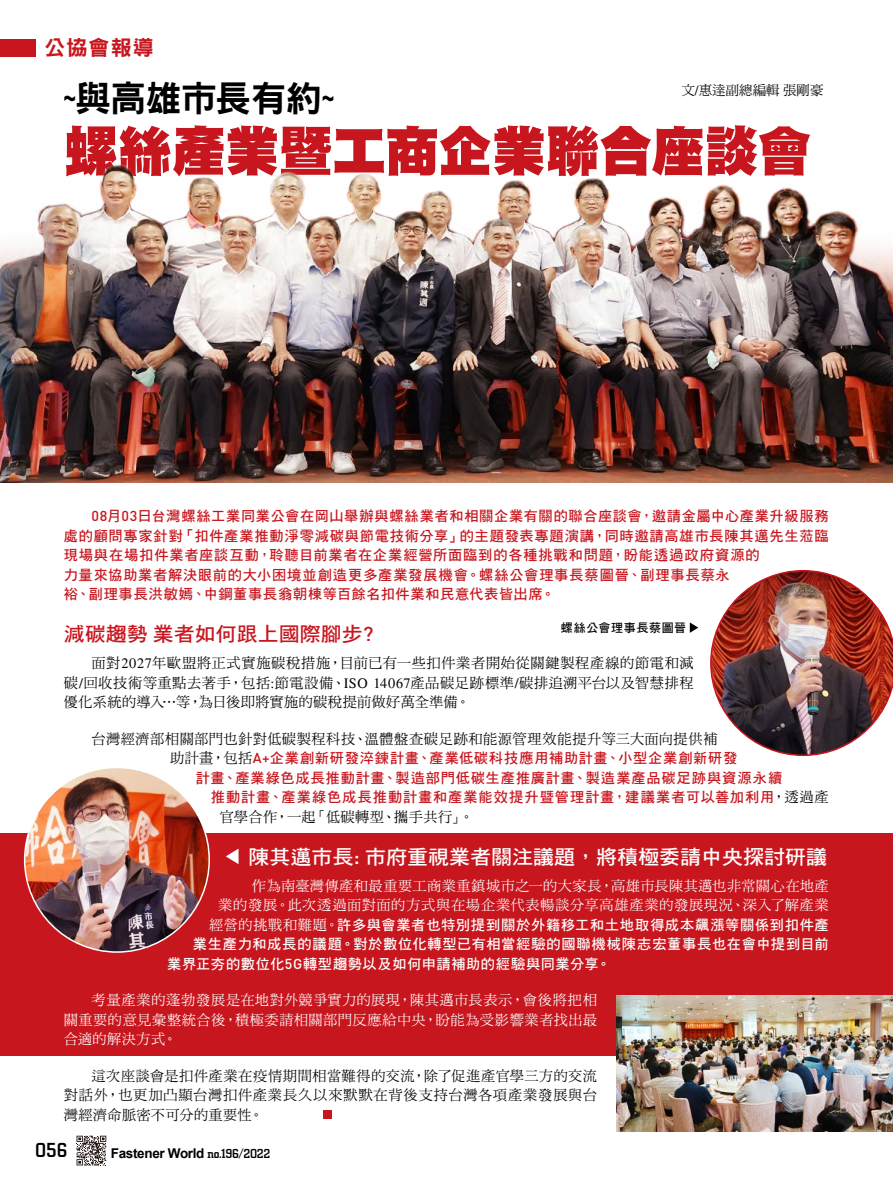
<style>
.page{position:relative;width:893px;height:1191px;background:#fff}
.page>*{position:absolute;margin:0;border:0;box-sizing:border-box;transform-origin:0 0}
.t1{font:54px "DF Hei Std W12";letter-spacing:-.01em;color:#c8161e}
.t2{font:36px "DF Hei Std W9";letter-spacing:-.025em;color:#000}
.t3{font:21px "DF Hei Std W9";letter-spacing:.05em;color:#c8161e}
.t4{font:500 21px "City D";color:#000}
.t5{font:19.95px "DF Hei Std W7";color:#fff;scale:1.05 1}
.t6{font:19.95px "DF Hei Std W7";color:#c8161e;scale:1.05 1}
.t7{font:14.25px/19.5px "DF Hei Std W7";letter-spacing:.05em;color:#c8161e}
.t8{font:14.25px/19.5px "DF Ming Std W5";letter-spacing:.03em;color:#000;text-align:justify}
.t9{font:14.25px/19.5px "DF Ming Std W5";letter-spacing:.03em;color:#fff;text-align:right}
.t10{font:14.25px "DF Hei Std W7";letter-spacing:.045em;color:#fff}
.t11{font:700 13.5px "Arial";letter-spacing:-.025em;color:#000}
.t12{font:13.5px "DF Ming Std W5";color:#000}
.t13{font:12px "DF Hei Std W7";letter-spacing:.055em;color:#000}
.s1{font-family:"Times"}
.s2{font-family:"DIN Pro";font-weight:500}
.s3{font-family:"DF Ming Std W5";color:#000}
.s4{font-family:"DF Ming Std W5"}
.s5{font-family:"City D";font-weight:500}
</style>
<div class="page">
<div style="left:0;top:833px;width:893px;height:223px;background:#c8161e"></div>
<img style="left:0;top:164px;width:893px;height:318px">
<svg style="left:226px;top:848px;width:13px;height:16px"></svg>
<img style="left:25px;top:767px;width:184px;height:185px;border-radius:92px">
<img style="left:710px;top:570px;width:183px;height:186px">
<svg style="left:690px;top:622px;width:8px;height:11px"></svg>
<div style="left:0;top:40px;width:36px;height:17px;background:#c8161e"></div>
<svg style="left:77px;top:1135px;width:29px;height:30px"></svg>
<div style="left:323px;top:1110px;width:9px;height:8px;background:#c8161e"></div>
<img style="left:616px;top:995px;width:277px;height:136px">
<h3 class="t3" style="left:45px;top:36px;width:111px">公協會報導</h3>
<h2 class="t2" style="left:64px;top:79px;width:272px">~與高雄市長有約~</h2>
<h1 class="t1" style="left:64px;top:122px;width:749px">螺絲產業暨工商企業聯合座談會</h1>
<p class="t12" style="left:681px;top:83px;width:144px">文<span class="s1">/</span>惠達副總編輯張剛豪</p>
<p class="t7" style="left:64px;top:506px;width:767px;text-indent:28px"><span class="s2">08</span>月<span class="s2">03</span>日台灣螺絲工業同業公會在岡山舉辦與螺絲業者和相關企業有關的聯合座談會，邀請金屬中心產業升級服務處的顧問專家針對「扣件產業推動淨零減碳與節電技術分享」的主題發表專題演講，同時邀請高雄市長陳其邁先生蒞臨現場與在場扣件業者座談互動，聆聽目前業者在企業經營所面臨到的各種挑戰和問題，盼能透過政府資源的<br>力量來協助業者解決眼前的大小困境並創造更多產業發展機會。螺絲公會理事長蔡圖晉、副理事長蔡永<br>裕、副理事長洪敏嫣、中鋼董事長翁朝棟等百餘名扣件業和民意代表皆出席。</p>
<h3 class="t6" style="left:64px;top:623px;width:297px">減碳趨勢業者如何跟上國際腳步<span class="s2">?</span></h3>
<p class="t8" style="left:64px;top:653px;width:632px;text-indent:28px">面對<span class="s1">2027</span>年歐盟將正式實施碳稅措施，目前已有一些扣件業者開始從關鍵製程產線的節電和減碳<span class="s1">/</span>回收技術等重點去著手，包括<span class="s1">:</span>節電設備、<span class="s1">ISO 14067</span>產品碳足跡標準<span class="s1">/</span>碳排追溯平台以及智慧排程優化系統的導入⋯等，為日後即將實施的碳稅提前做好萬全準備。</p>
<p class="t8" style="left:91px;top:728px;width:628px">台灣經濟部相關部門也針對低碳製程科技、溫體盤查碳足跡和能源管理效能提升等三大面向提供補</p>
<p class="t7" style="left:170px;top:748px;width:568px"><span class="s3">助計畫，包括</span><span class="s2">A+</span>企業創新研發淬鍊計畫、產業低碳科技應用補助計畫、小型企業創新研發</p>
<p class="t7" style="left:196px;top:767px;width:588px">計畫、產業綠色成長推動計畫、製造部門低碳生產推廣計畫、製造業產品碳足跡與資源永續</p>
<p class="t7" style="left:211px;top:787px;width:620px">推動計畫、產業綠色成長推動計畫和產業能效提升暨管理計畫，建議業者可以善加利用<span class="s3">，透過產</span></p>
<p class="t8" style="left:220px;top:806px;width:256px">官學合作，一起「低碳轉型、攜手共行」。</p>
<h3 class="t5" style="left:249px;top:845px;width:552px">陳其邁市長<span class="s2">:</span> 市府重視業者關注議題，將積極委請中央探討研議</h3>
<p class="t9" style="left:218px;top:875px;width:612px">作為南臺灣傳產和最重要工商業重鎮城市之一的大家長，高雄市長陳其邁也非常關心在地產<br>業的發展。此次透過面對面的方式與在場企業代表暢談分享高雄產業的發展現況、深入了解產業</p>
<p class="t10" style="left:209px;top:917px;width:621px"><span class="s4">經營的挑戰和難題。</span>許多與會業者也特別提到關於外籍移工和土地取得成本飆漲等關係到扣件產</p>
<p class="t10" style="left:193px;top:936px;width:637px">業生產力和成長的議題。對於數位化轉型已有相當經驗的國聯機械陳志宏董事長也在會中提到目前</p>
<p class="t10" style="left:167px;top:956px;width:445px">業界正夯的數位化<span class="s2">5G</span>轉型趨勢以及如何申請補助的經驗與同業分享。</p>
<p class="t9" style="left:64px;top:990px;width:535px;text-align:justify;text-indent:28px">考量產業的蓬勃發展是在地對外競爭實力的展現，陳其邁市長表示，會後將把相關重要的意見彙整統合後，積極委請相關部門反應給中央，盼能為受影響業者找出最合適的解決方式。</p>
<p class="t8" style="left:64px;top:1065px;width:535px;text-indent:28px">這次座談會是扣件產業在疫情期間相當難得的交流，除了促進產官學三方的交流對話外，也更加凸顯台灣扣件產業長久以來默默在背後支持台灣各項產業發展與台灣經濟命脈密不可分的重要性。</p>
<p class="t13" style="left:561px;top:621px;width:127px">螺絲公會理事長蔡圖晉</p>
<h3 class="t4" style="left:35px;top:1138px;width:34px">056</h3>
<p class="t11" style="left:111px;top:1144px;width:161px">Fastener World <span class="s5">no.196/2022</span></p>
</div>
